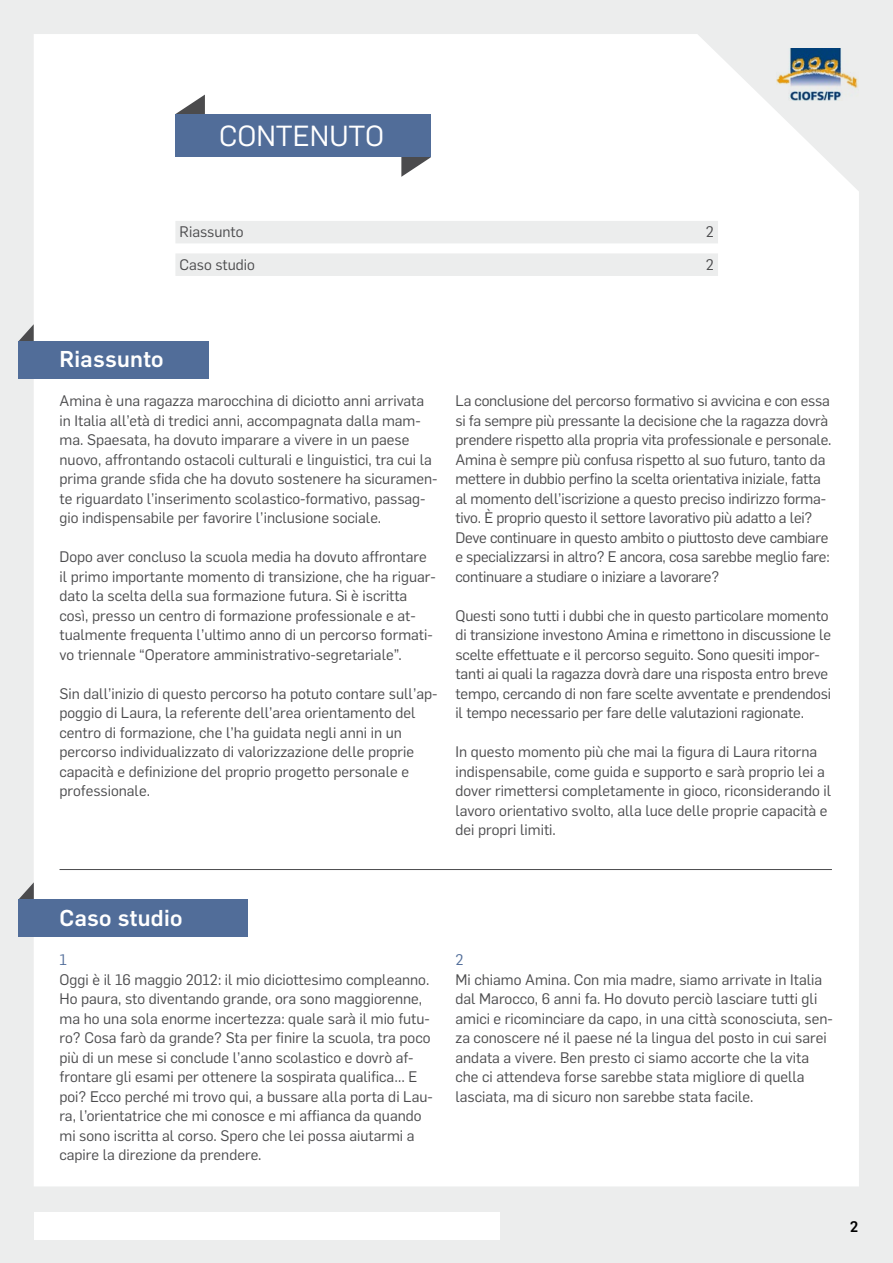
<style>
.page{position:relative;width:893px;height:1263px;background:#eceded}
.page>*{position:absolute;margin:0;border:0;box-sizing:border-box;transform-origin:0 0}
.t1{font:28.5px "Flama";color:#fff}
.t2{font:500 22.5px "Flama";letter-spacing:.015em;color:#fff}
.t3{font:15px/19.5px "Flama";color:#4b4b4d}
.t4{font:15px "Flama";color:#516d99}
.t5{font:500 15px "Flama";color:#000}
</style>
<div class="page">
<div style="left:34px;top:34px;width:825px;height:1152px;background:#fff"></div>
<div style="left:34px;top:1212px;width:466px;height:27px;background:#fff"></div>
<img style="left:777px;top:48px;width:82px;height:53px">
<svg style="left:19px;top:324px;width:15px;height:17px"></svg>
<div style="left:18px;top:341px;width:190px;height:38px;background:#516d99"></div>
<div style="left:175px;top:221px;width:543px;height:22px;background:#eceded"></div>
<div style="left:175px;top:253px;width:543px;height:23px;background:#eceded"></div>
<svg style="left:401px;top:157px;width:30px;height:20px"></svg>
<svg style="left:175px;top:95px;width:30px;height:19px"></svg>
<div style="left:175px;top:114px;width:256px;height:43px;background:#516d99"></div>
<svg style="left:19px;top:882px;width:15px;height:17px"></svg>
<div style="left:18px;top:899px;width:229px;height:38px;background:#516d99"></div>
<hr style="left:60px;top:869px;width:772px;height:1px;background:#4b4b4d">
<h1 class="t1" style="left:219px;top:116px;width:147px">Contenuto</h1>
<p class="t3" style="left:180px;top:221px;width:65px">Riassunto</p>
<p class="t3" style="left:706px;top:221px;width:10px">2</p>
<p class="t3" style="left:180px;top:254px;width:77px">Caso studio</p>
<p class="t3" style="left:706px;top:254px;width:10px">2</p>
<h2 class="t2" style="left:60px;top:343px;width:105px">Riassunto</h2>
<p class="t3" style="left:60px;top:390px;width:379px">Amina è una ragazza marocchina di diciotto anni arrivata in Italia all’età di tredici anni, accompagnata dalla mam&shy;ma. Spaesata, ha dovuto imparare a vivere in un paese nuovo, affrontando ostacoli culturali e linguistici, tra cui la prima grande sfida che ha dovuto sostenere ha sicuramen&shy;te riguardato l’inserimento scolastico-formativo, passag&shy;gio indispensabile per favorire l’inclusione sociale.</p>
<p class="t3" style="left:60px;top:546px;width:378px">Dopo aver concluso la scuola media ha dovuto affrontare il primo importante momento di transizione, che ha riguar&shy;dato la scelta della sua formazione futura. Si è iscritta così, presso un centro di formazione professionale e at&shy;tualmente frequenta l’ultimo anno di un percorso formati&shy;vo triennale “Operatore amministrativo-segretariale”.</p>
<p class="t3" style="left:60px;top:683px;width:379px">Sin dall’inizio di questo percorso ha potuto contare sull’ap&shy;poggio di Laura, la referente dell’area orientamento del centro di formazione, che l’ha guidata negli anni in un percorso individualizzato di valorizzazione delle proprie capacità e definizione del proprio progetto personale e professionale.</p>
<p class="t3" style="left:455px;top:390px;width:377px">La conclusione del percorso formativo si avvicina e con essa si fa sempre più pressante la decisione che la ragazza dovrà prendere rispetto alla propria vita professionale e personale.<br>Amina è sempre più confusa rispetto al suo futuro, tanto da mettere in dubbio perfino la scelta orientativa iniziale, fatta al momento dell’iscrizione a questo preciso indirizzo forma&shy;tivo. È proprio questo il settore lavorativo più adatto a lei?<br>Deve continuare in questo ambito o piuttosto deve cambiare e specializzarsi in altro? E ancora, cosa sarebbe meglio fare: continuare a studiare o iniziare a lavorare?</p>
<p class="t3" style="left:455px;top:605px;width:377px">Questi sono tutti i dubbi che in questo particolare momento di transizione investono Amina e rimettono in discussione le scelte effettuate e il percorso seguito. Sono quesiti impor&shy;tanti ai quali la ragazza dovrà dare una risposta entro breve tempo, cercando di non fare scelte avventate e prendendosi il tempo necessario per fare delle valutazioni ragionate.</p>
<p class="t3" style="left:455px;top:741px;width:377px">In questo momento più che mai la figura di Laura ritorna indispensabile, come guida e supporto e sarà proprio lei a dover rimettersi completamente in gioco, riconsiderando il lavoro orientativo svolto, alla luce delle proprie capacità e dei propri limiti.</p>
<h2 class="t2" style="left:60px;top:902px;width:124px">Caso studio</h2>
<p class="t4" style="left:60px;top:949px;width:9px">1</p>
<p class="t3" style="left:60px;top:969px;width:375px">Oggi è il 16 maggio 2012: il mio diciottesimo compleanno.<br>Ho paura, sto diventando grande, ora sono maggiorenne, ma ho una sola enorme incertezza: quale sarà il mio futu&shy;ro? Cosa farò da grande? Sta per finire la scuola, tra poco più di un mese si conclude l’anno scolastico e dovrò af&shy;frontare gli esami per ottenere la sospirata qualifica… E poi? Ecco perché mi trovo qui, a bussare alla porta di Lau&shy;ra, l’orientatrice che mi conosce e mi affianca da quando mi sono iscritta al corso. Spero che lei possa aiutarmi a capire la direzione da prendere.</p>
<p class="t4" style="left:455px;top:949px;width:10px">2</p>
<p class="t3" style="left:455px;top:969px;width:379px">Mi chiamo Amina. Con mia madre, siamo arrivate in Italia dal Marocco, 6 anni fa. Ho dovuto perciò lasciare tutti gli amici e ricominciare da capo, in una città sconosciuta, sen&shy;za conoscere né il paese né la lingua del posto in cui sarei andata a vivere. Ben presto ci siamo accorte che la vita che ci attendeva forse sarebbe stata migliore di quella lasciata, ma di sicuro non sarebbe stata facile.</p>
<p class="t5" style="left:850px;top:1216px;width:10px">2</p>
</div>
